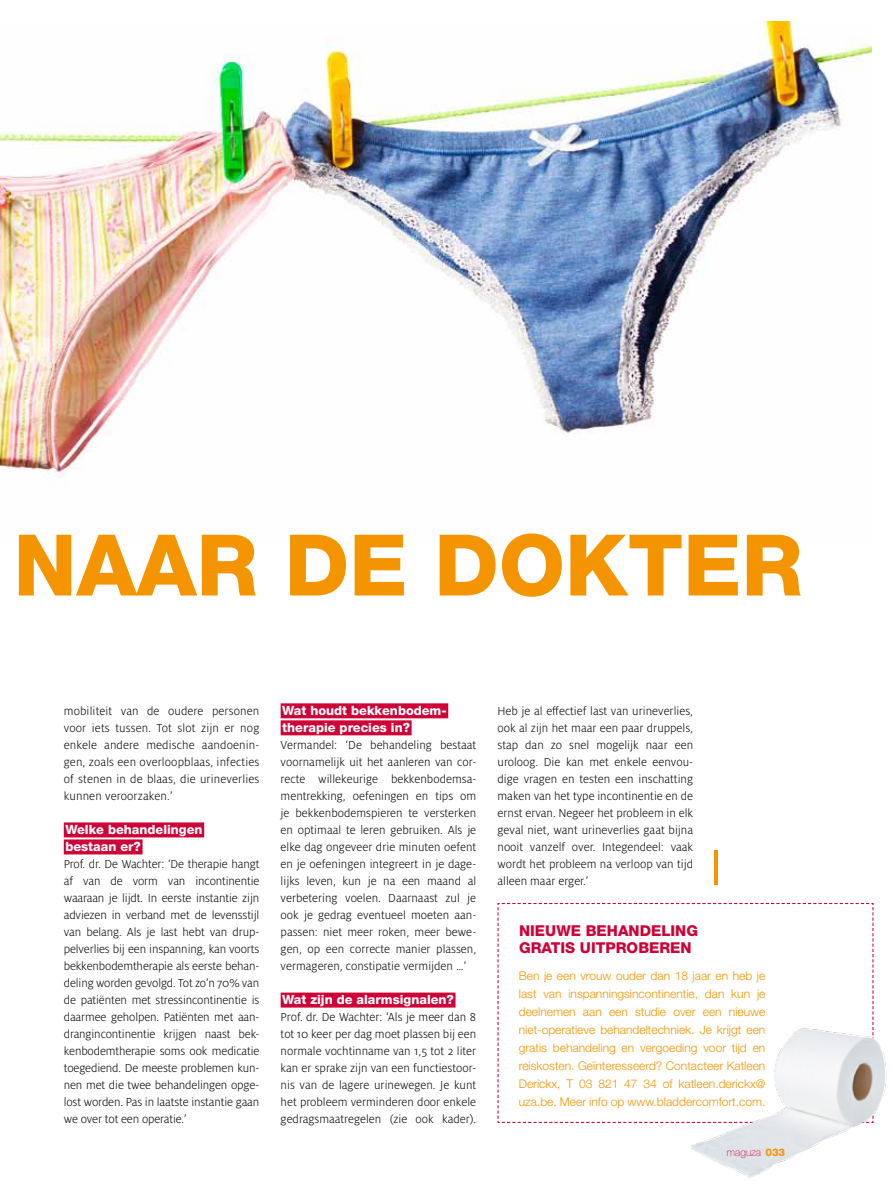
<style>
.page{position:relative;width:893px;height:1191px;background:#fff}
.page>*{position:absolute;margin:0;border:0;box-sizing:border-box;transform-origin:0 0}
.t1{font:800 85.05px "Helvetica Neue LT Std";color:#f49500}
.t2{font:800 15px/17px "Helvetica Neue LT Std";color:#ce0237}
.t3{font:300 12.75px/17px "Milo OT";color:#000;text-align:justify}
.t4{font:800 12.75px/17px "Helvetica Neue LT Std";letter-spacing:-.035em;color:#fff}
.t5{font:300 12px/18px "Helvetica Neue LT Std";color:#f49500;text-align:justify}
.t6{font:100 10.5px "Helvetica Neue LT Std";color:#ce0237}
.s1{font-weight:800;color:#f49500}
</style>
<div class="page">
<img style="left:0;top:21px;width:872px;height:457px">
<div style="left:281px;top:703px;width:167px;height:15px;background:#ce0237"></div>
<div style="left:281px;top:720px;width:131px;height:15px;background:#ce0237"></div>
<div style="left:281px;top:992px;width:175px;height:15px;background:#ce0237"></div>
<hr style="left:714px;top:850px;width:4px;height:34px;background:#f49500">
<svg style="left:497px;top:903px;width:377px;height:220px"></svg>
<div style="left:64px;top:822px;width:140px;height:15px;background:#ce0237"></div>
<div style="left:64px;top:839px;width:79px;height:15px;background:#ce0237"></div>
<img style="left:678px;top:1013px;width:209px;height:165px">
<h1 class="t1" style="left:14px;top:514px;width:791px">naar de dokter</h1>
<p class="t3" style="left:64px;top:702px;width:197px">mobiliteit van de oudere personen voor iets tussen. Tot slot zijn er nog enkele andere medische aandoenin&shy;gen, zoals een overloopblaas, infecties of stenen in de blaas, die urineverlies kunnen veroorzaken.’</p>
<p class="t4" style="left:65px;top:820px;width:139px">Welke behandelingen bestaan er?</p>
<p class="t3" style="left:64px;top:855px;width:197px">Prof. dr. De Wachter: ‘De therapie hangt af van de vorm van incontinentie waaraan je lijdt. In eerste instantie zijn adviezen in verband met de levensstijl van belang. Als je last hebt van drup&shy;pelverlies bij een inspanning, kan voorts bekkenbodemtherapie als eerste behan&shy;deling worden gevolgd. Tot zo’n 70% van de patiënten met stressincontinentie is daarmee geholpen. Patiënten met aan&shy;drangincontinentie krijgen naast bek&shy;kenbodemtherapie soms ook medicatie toegediend. De meeste problemen kun&shy;nen met die twee behandelingen opge&shy;lost worden. Pas in laatste instantie gaan we over tot een operatie.’</p>
<p class="t4" style="left:282px;top:701px;width:166px">Wat houdt bekkenbodem&shy;therapie precies in?</p>
<p class="t3" style="left:281px;top:736px;width:197px">Vermandel: ‘De behandeling bestaat voornamelijk uit het aanleren van cor&shy;recte willekeurige bekkenbodemsa&shy;mentrekking, oefeningen en tips om je bekkenbodemspieren te versterken en optimaal te leren gebruiken. Als je elke dag ongeveer drie minuten oefent en je oefeningen integreert in je dage&shy;lijks leven, kun je na een maand al verbetering voelen. Daarnaast zul je ook je gedrag eventueel moeten aan&shy;passen: niet meer roken, meer bewe&shy;gen, op een correcte manier plassen, vermageren, constipatie vermijden …’</p>
<p class="t4" style="left:282px;top:990px;width:173px">Wat zijn de alarmsignalen?</p>
<p class="t3" style="left:281px;top:1008px;width:197px">Prof. dr. De Wachter: ‘Als je meer dan 8 tot 10 keer per dag moet plassen bij een normale vochtinname van 1,5 tot 2 liter kan er sprake zijn van een functiestoor&shy;nis van de lagere urinewegen. Je kunt het probleem verminderen door enkele gedragsmaatregelen (zie ook kader).</p>
<p class="t3" style="left:497px;top:702px;width:197px">Heb je al effectief last van urineverlies, ook al zijn het maar een paar druppels, stap dan zo snel mogelijk naar een uroloog. Die kan met enkele eenvou&shy;dige vragen en testen een inschatting maken van het type incontinentie en de ernst ervan. Negeer het probleem in elk geval niet, want urineverlies gaat bijna nooit vanzelf over. Integendeel: vaak wordt het probleem na verloop van tijd alleen maar erger.’</p>
<p class="t2" style="left:519px;top:922px;width:180px">Nieuwe behandeling gratis uitproberen</p>
<p class="t5" style="left:519px;top:966px;width:248px">Ben je een vrouw ouder dan 18 jaar en heb je last van inspanningsincontinentie, dan kun je deelnemen aan een studie over een nieuwe niet-operatieve behandeltechniek. Je krijgt een gratis behandeling en vergoeding voor tijd en reiskosten. Geïnteresseerd? Contacteer Katleen Derickx, T 03 821 47 34 of katleen.derickx@ uza.be. Meer info op www.bladdercomfort.com.</p>
<p class="t6" style="left:727px;top:1146px;width:60px">maguza <span class="s1">033</span></p>
</div>
